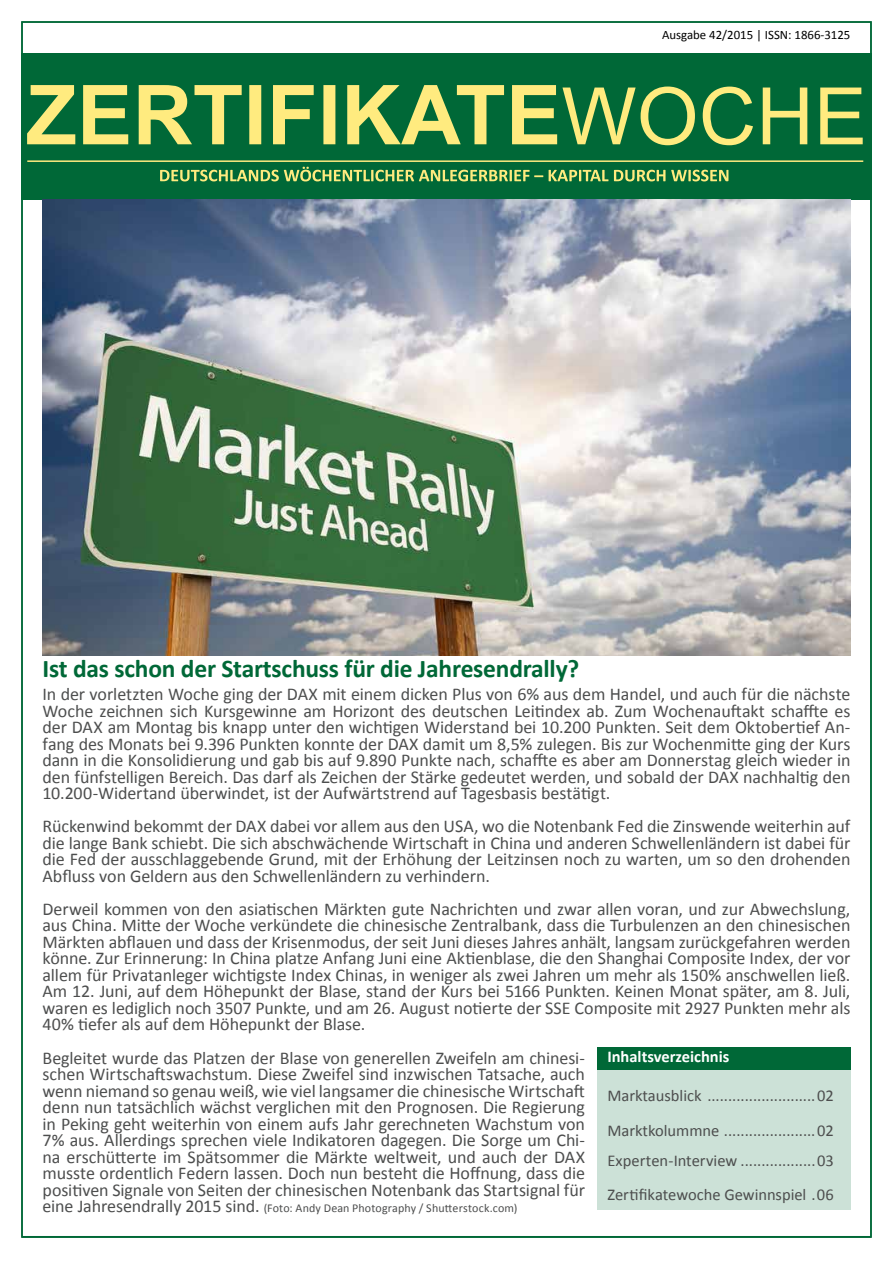
<style>
.page{position:relative;width:893px;height:1263px;background:#fff}
.page>*{position:absolute;margin:0;border:0;box-sizing:border-box;transform-origin:0 0}
.t1{font:700 25.5px "Calibri";letter-spacing:-.01em;color:#006837}
.t2{font:18px/16.5px "Calibri";letter-spacing:-.005em;color:#4d4e4e;text-align:justify}
.t3{font:16.5px/34.8px "Calibri";color:#4d4e4e}
.t4{font:700 16.5px "Calibri";color:#fff}
.t5{font:12.9px "Calibri";color:#000}
.t6{font:12px "Calibri";letter-spacing:.015em;color:#4d4e4e}
.s1{font-size:18px}
</style>
<div class="page">
<div style="left:597px;top:1049px;width:253px;height:161px;background:#cce1d7"></div>
<div style="left:21px;top:54px;width:851px;height:146px;background:#006837"></div>
<svg style="left:27px;top:85px;width:836px;height:60px"></svg>
<svg style="left:160px;top:167px;width:568px;height:14px"></svg>
<hr style="left:27px;top:160px;width:836px;height:2px;background:#ffeb7f">
<div style="left:597px;top:1047px;width:253px;height:23px;background:#006837"></div>
<img style="left:43px;top:200px;width:807px;height:456px">
<p class="t5" style="left:662px;top:27px;width:190px">Ausgabe 42/2015 | ISSN: 1866-3125</p>
<h1 class="t1" style="left:43px;top:652px;width:538px">Ist das schon der Startschuss für die Jahresendrally?</h1>
<p class="t2" style="left:43px;top:686px;width:809px">In der vorletzten Woche ging der DAX mit einem dicken Plus von 6% aus dem Handel, und auch für die nächste Woche zeichnen sich Kursgewinne am Horizont des deutschen Leitindex ab. Zum Wochenauftakt schaffte es der DAX am Montag bis knapp unter den wichtigen Widerstand bei 10.200 Punkten. Seit dem Oktobertief An&shy;fang des Monats bei 9.396 Punkten konnte der DAX damit um 8,5% zulegen. Bis zur Wochenmitte ging der Kurs dann in die Konsolidierung und gab bis auf 9.890 Punkte nach, schaffte es aber am Donnerstag gleich wieder in den fünfstelligen Bereich. Das darf als Zeichen der Stärke gedeutet werden, und sobald der DAX nachhaltig den 10.200-Widertand überwindet, ist der Aufwärtstrend auf Tagesbasis bestätigt.</p>
<p class="t2" style="left:43px;top:818px;width:809px">Rückenwind bekommt der DAX dabei vor allem aus den USA, wo die Notenbank Fed die Zinswende weiterhin auf die lange Bank schiebt. Die sich abschwächende Wirtschaft in China und anderen Schwellenländern ist dabei für die Fed der ausschlaggebende Grund, mit der Erhöhung der Leitzinsen noch zu warten, um so den drohenden Abfluss von Geldern aus den Schwellenländern zu verhindern.</p>
<p class="t2" style="left:43px;top:901px;width:809px">Derweil kommen von den asiatischen Märkten gute Nachrichten und zwar allen voran, und zur Abwechslung, aus China. Mitte der Woche verkündete die chinesische Zentralbank, dass die Turbulenzen an den chinesischen Märkten abflauen und dass der Krisenmodus, der seit Juni dieses Jahres anhält, langsam zurückgefahren werden könne. Zur Erinnerung: In China platze Anfang Juni eine Aktienblase, die den Shanghai Composite Index, der vor allem für Privatanleger wichtigste Index Chinas, in weniger als zwei Jahren um mehr als 150% anschwellen ließ.<br>Am 12. Juni, auf dem Höhepunkt der Blase, stand der Kurs bei 5166 Punkten. Keinen Monat später, am 8. Juli, waren es lediglich noch 3507 Punkte, und am 26. August notierte der SSE Composite mit 2927 Punkten mehr als 40% tiefer als auf dem Höhepunkt der Blase.</p>
<p class="t2" style="left:43px;top:1050px;width:544px">Begleitet wurde das Platzen der Blase von generellen Zweifeln am chinesi&shy;schen Wirtschaftswachstum. Diese Zweifel sind inzwischen Tatsache, auch wenn niemand so genau weiß, wie viel langsamer die chinesische Wirtschaft denn nun tatsächlich wächst verglichen mit den Prognosen. Die Regierung in Peking geht weiterhin von einem aufs Jahr gerechneten Wachstum von 7% aus. Allerdings sprechen viele Indikatoren dagegen. Die Sorge um Chi&shy;na erschütterte im Spätsommer die Märkte weltweit, und auch der DAX musste ordentlich Federn lassen. Doch nun besteht die Hoffnung, dass die positiven Signale von Seiten der chinesischen Notenbank das Startsignal für</p>
<p class="t6" style="left:43px;top:1201px;width:476px"><span class="s1">eine Jahresendrally 2015 sind.</span> (Foto: Andy Dean Photography / Shutterstock.com)</p>
<p class="t4" style="left:607px;top:1046px;width:124px">Inhaltsverzeichnis</p>
<p class="t3" style="left:607px;top:1078px;width:228px">Marktausblick ..........................02<br>Marktkolummne ......................02</p>
<p class="t3" style="left:607px;top:1143px;width:228px">Experten-Interview ..................03<br>Zertifikatewoche Gewinnspiel .06</p>
</div>
